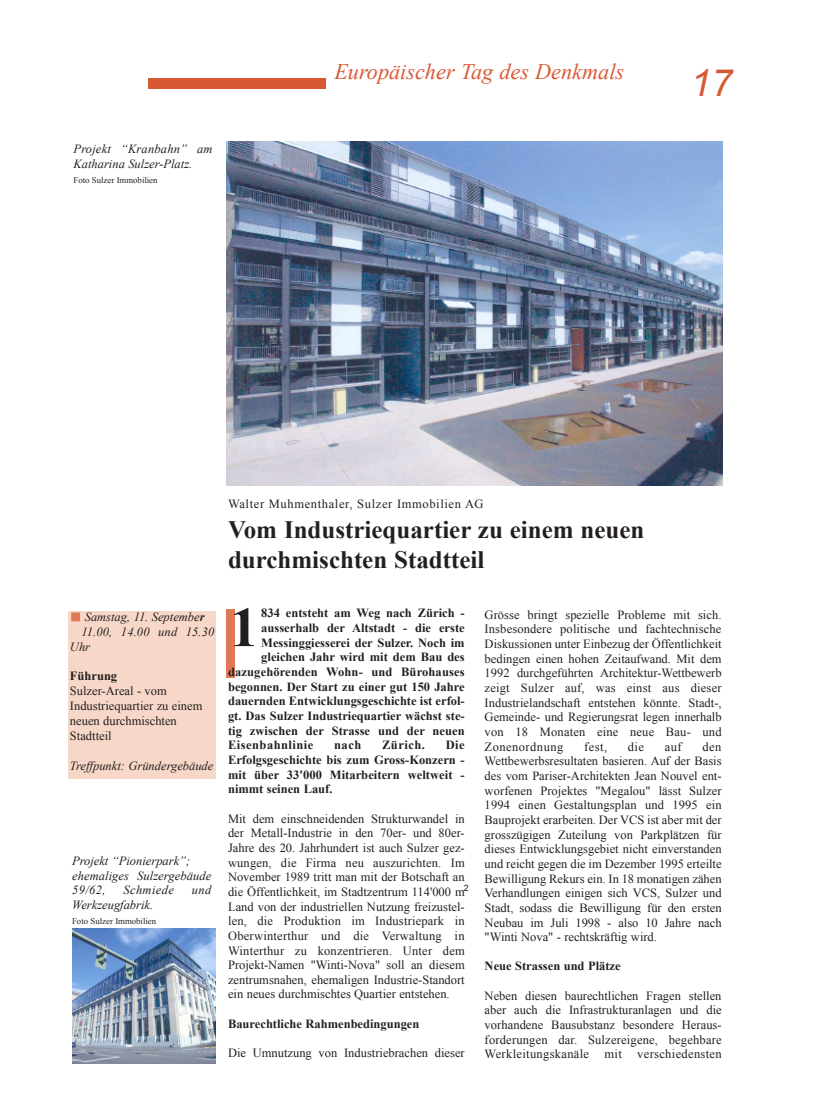
<style>
.page{position:relative;width:815px;height:1120px;background:#fff}
.page>*{position:absolute;margin:0;border:0;box-sizing:border-box;transform-origin:0 0}
.t1{font:700 56.25px "Times New Roman";color:#231f20}
.t2{font:italic 37.5px "Arial";color:#d95834}
.t3{font:700 25px/30px "Times New Roman";color:#231f20}
.t4{font:italic 22.25px "Times New Roman";color:#d95834}
.t5{font:12.5px/14.6px "Times New Roman";color:#231f20;text-align:justify}
.t6{font:700 12.5px/14.6px "Times New Roman";color:#231f20;text-align:justify}
.t7{font:italic 12.5px/14.6px "Times New Roman";color:#231f20}
.t8{font:12.5px "Times New Roman";letter-spacing:.05em;color:#231f20}
.t9{font:700 12.5px "Times New Roman";letter-spacing:.04em;color:#231f20}
.t10{font:italic 12.5px "Times New Roman";letter-spacing:.03em;color:#231f20}
.t11{font:8.75px "Times New Roman";color:#231f20}
.t12{font:8.75px "Arial";color:#231f20}
.s1{font-size:22.38px}
.s2{font-weight:700}
</style>
<div class="page">
<div style="left:226px;top:609px;width:9px;height:68px;background:#e17854"></div>
<div style="left:149px;top:78px;width:177px;height:11px;background:#d95834"></div>
<div style="left:69px;top:611px;width:147px;height:168px;background:#f7d7c7"></div>
<div style="left:71px;top:612px;width:9px;height:9px;background:#e17854;border:1px solid #e17854"></div>
<img style="left:72px;top:928px;width:143px;height:135px">
<img style="left:226px;top:142px;width:497px;height:344px">
<p class="t7" style="left:74px;top:142px;width:141px">Projekt “Kranbahn” am<br>Katharina Sulzer-Platz.</p>
<p class="t11" style="left:74px;top:174px;width:86px">Foto Sulzer Immobilien</p>
<p class="t4" style="left:334px;top:57px;width:291px">Europäischer Tag des Denkma<span class="s1">ls</span></p>
<p class="t2" style="left:691px;top:58px;width:43px">17</p>
<p class="t8" style="left:228px;top:495px;width:257px">Walter Muhmenthaler, Sulzer Immobilien AG</p>
<p class="t3" style="left:228px;top:514px;width:418px">Vom Industriequartier zu einem neuen durchmischten Stadtteil</p>
<p class="t7" style="left:85px;top:609px;width:121px">Samstag, 11. Septembe<span class="s2">r</span></p>
<p class="t7" style="left:70px;top:624px;width:146px;text-indent:11px">11.00, 14.00 und 15.30<br>Uhr</p>
<p class="t6" style="left:70px;top:668px;width:49px">Führung</p>
<p class="t5" style="left:70px;top:683px;width:134px;line-height:15px;text-align:left">Sulzer-Areal - vom<br>Industriequartier zu einem neuen durchmischten<br>Stadtteil</p>
<p class="t7" style="left:70px;top:758px;width:145px">Treffpunkt: Gründergebäude</p>
<p class="t7" style="left:72px;top:853px;width:120px">Projekt “Pionierpark”;</p>
<p class="t7" style="left:72px;top:868px;width:141px">ehemaliges Sulzergebäude<br>59/62,</p>
<p class="t10" style="left:123px;top:881px;width:52px">Schmiede</p>
<p class="t7" style="left:192px;top:882px;width:21px">und</p>
<p class="t7" style="left:72px;top:897px;width:83px">Werkzeugfabrik.</p>
<p class="t11" style="left:72px;top:915px;width:86px">Foto Sulzer Immobilien</p>
<p class="t1" style="left:230px;top:588px;width:30px">1</p>
<p class="t6" style="left:261px;top:605px;width:205px">834 entsteht am Weg nach Zürich -</p>
<p class="t6" style="left:261px;top:620px;width:205px">ausserhalb der Altstadt - die erste</p>
<p class="t6" style="left:261px;top:635px;width:205px">Messinggiesserei der Sulzer. Noch im</p>
<p class="t6" style="left:261px;top:649px;width:205px">gleichen Jahr wird mit dem Bau des</p>
<p class="t6" style="left:228px;top:664px;width:238px">dazugehörenden Wohn- und Bürohauses</p>
<p class="t6" style="left:228px;top:679px;width:238px">begonnen. Der Start zu einer gut 150 Jahre</p>
<p class="t6" style="left:228px;top:693px;width:238px">dauernden Entwicklungsgeschichte ist erfol-</p>
<p class="t6" style="left:228px;top:708px;width:238px">gt. Das Sulzer Industriequartier wächst ste-</p>
<p class="t6" style="left:228px;top:723px;width:238px">tig zwischen der Strasse und der neuen</p>
<p class="t9" style="left:228px;top:736px;width:87px">Eisenbahnlinie</p>
<p class="t6" style="left:334px;top:737px;width:29px">nach</p>
<p class="t6" style="left:382px;top:737px;width:44px">Zürich.</p>
<p class="t6" style="left:228px;top:737px;width:238px;text-indent:218px">Die Erfolgsgeschichte bis zum Gross-Konzern - mit über 33'000 Mitarbeitern weltweit - nimmt seinen Lauf.</p>
<p class="t5" style="left:228px;top:811px;width:238px">Mit dem einschneidenden Strukturwandel in der Metall-Industrie in den 70er- und 80er-Jahre des 20. Jahrhundert ist auch Sulzer gez&shy;wungen, die Firma neu auszurichten. Im November 1989 tritt man mit der Botschaft an die Öffentlichkeit, im Stadtzentrum 114'000 m Land von der industriellen Nutzung freizustel&shy;len, die Produktion im Industriepark in Oberwinterthur und die Verwaltung in Winterthur zu konzentrieren. Unter dem Projekt-Namen "Winti-Nova" soll an diesem zentrumsnahen, ehemaligen Industrie-Standort ein neues durchmischtes Quartier entstehen.</p>
<p class="t6" style="left:228px;top:1016px;width:193px">Baurechtliche Rahmenbedingungen</p>
<p class="t5" style="left:228px;top:1045px;width:238px">Die Umnutzung von Industriebrachen dieser</p>
<p class="t12" style="left:464px;top:882px;width:6px">2</p>
<p class="t5" style="left:485px;top:607px;width:239px">Grösse bringt spezielle Probleme mit sich.<br>Insbesondere politische und fachtechnische Diskussionen unter Einbezug der Öffentlichkeit bedingen einen hohen Zeitaufwand. Mit dem 1992 durchgeführten Architektur-Wettbewerb zeigt Sulzer auf, was einst aus dieser Industrielandschaft entstehen könnte. Stadt-, Gemeinde- und Regierungsrat legen innerhalb von 18 Monaten eine neue Bau- und Zonenordnung</p>
<p class="t5" style="left:485px;top:739px;width:238px;text-indent:218px">den Wettbewerbsresultaten basieren. Auf der Basis des vom Pariser-Architekten Jean Nouvel ent&shy;worfenen Projektes "Megalou" lässt Sulzer 1994 einen Gestaltungsplan und 1995 ein Bauprojekt erarbeiten. Der VCS ist aber mit der grosszügigen Zuteilung von Parkplätzen für dieses Entwicklungsgebiet nicht einverstanden und reicht gegen die im Dezember 1995 erteilte</p>
<p class="t5" style="left:485px;top:871px;width:238px">Bewilligung Rekurs ein. In 18 monatigen zähen</p>
<p class="t5" style="left:485px;top:885px;width:238px">Verhandlungen einigen sich VCS, Sulzer und Stadt, sodass die Bewilligung für den ersten Neubau im Juli 1998 - also 10 Jahre nach "Winti Nova" - rechtskräftig wird.</p>
<p class="t6" style="left:485px;top:958px;width:138px">Neue Strassen und Plätze</p>
<p class="t5" style="left:485px;top:988px;width:239px">Neben diesen baurechtlichen Fragen stellen aber auch die Infrastrukturanlagen und die vorhandene Bausubstanz besondere Heraus&shy;forderungen dar. Sulzereigene, begehbare Werkleitungskanäle mit verschiedensten</p>
<p class="t5" style="left:584px;top:739px;width:25px">fest,</p>
<p class="t5" style="left:628px;top:739px;width:18px">die</p>
<p class="t5" style="left:665px;top:739px;width:18px">auf</p>
</div>
